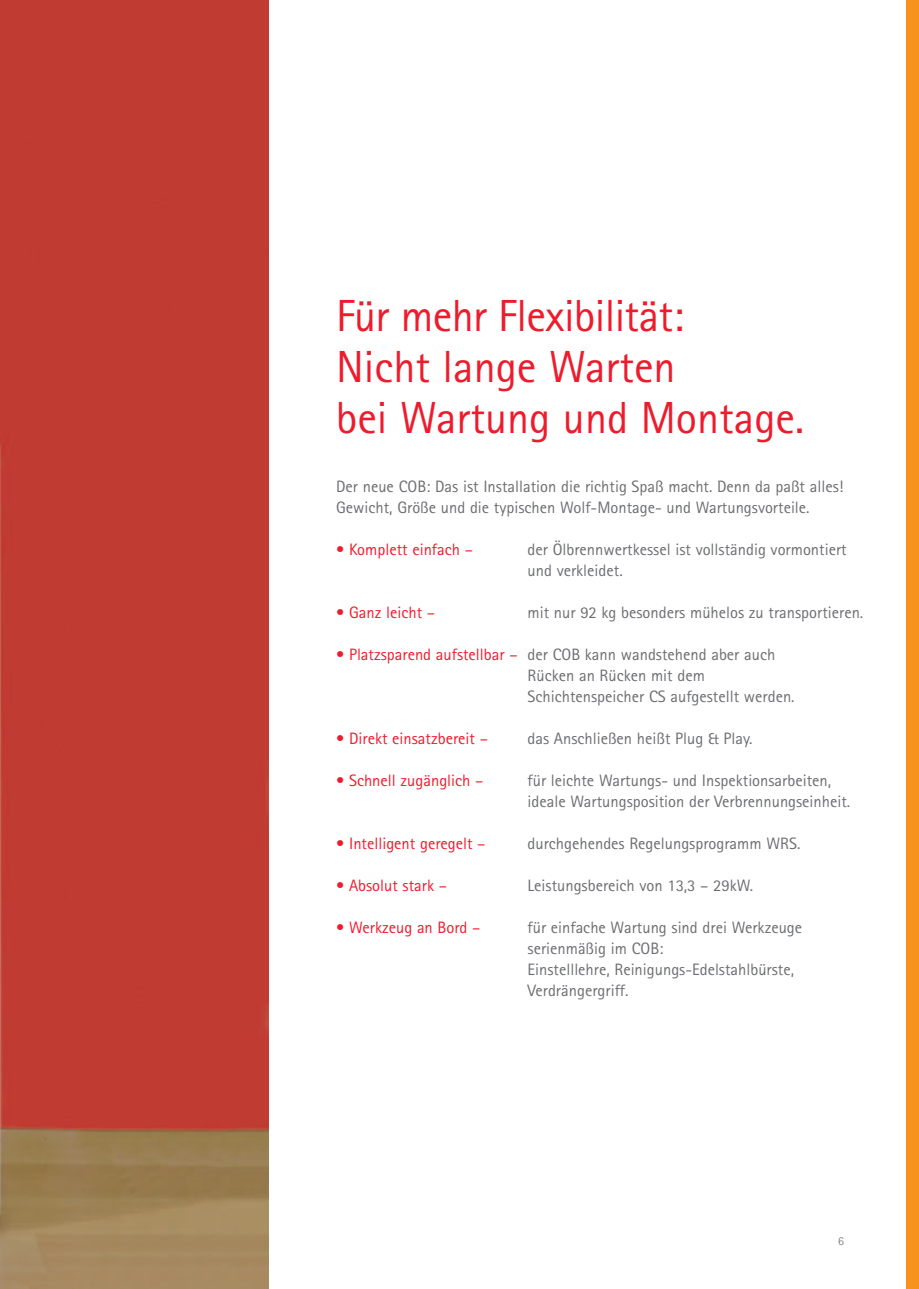
<style>
.page{position:relative;width:919px;height:1289px;background:#fff}
.page>*{position:absolute;margin:0;border:0;box-sizing:border-box;transform-origin:0 0}
.t1{font:45px/51px "Rotis Sans Serif";color:#ee1b2c}
.t2{font:16.5px/21px "Rotis Sans Serif";color:#6c6d70}
.t3{font:16.5px "Rotis Sans Serif";color:#ee1b2c}
.t4{font:300 12px "Rotis Sans Serif";color:#6c6d70}
.s1{color:#ee1b2c}
</style>
<div class="page">
<div style="left:906px;top:0;width:12px;height:1288px;background:#f7931d"></div>
<img style="left:0;top:0;width:13px;height:1288px">
<img style="left:13px;top:0;width:255px;height:1288px">
<h1 class="t1" style="left:336px;top:294px;width:469px">Für mehr Flexibilität:<br>Nicht lange Warten<br>bei Wartung und Montage.</h1>
<p class="t2" style="left:336px;top:477px;width:508px">Der neue COB: Das ist Installation die richtig Spaß macht. Denn da paßt alles!<br>Gewicht, Größe und die typischen Wolf-Montage- und Wartungsvorteile.</p>
<p class="t3" style="left:336px;top:543px;width:138px">• Komplett einfach –</p>
<p class="t2" style="left:527px;top:540px;width:320px">der Ölbrennwertkessel ist vollständig vormontiert und verkleidet.</p>
<p class="t3" style="left:336px;top:606px;width:101px">• Ganz leicht –</p>
<p class="t2" style="left:527px;top:603px;width:337px">mit nur 92 kg besonders mühelos zu transportieren.</p>
<p class="t2" style="left:527px;top:645px;width:268px;text-indent:-191px"><span class="s1">• Platzsparend aufstellbar –</span> der COB kann wandstehend aber auch<br>Rücken an Rücken mit dem<br>Schichtenspeicher CS aufgestellt werden.</p>
<p class="t3" style="left:336px;top:732px;width:153px">• Direkt einsatzbereit –</p>
<p class="t2" style="left:527px;top:729px;width:226px">das Anschließen heißt Plug &amp; Play.</p>
<p class="t3" style="left:336px;top:774px;width:149px">• Schnell zugänglich –</p>
<p class="t2" style="left:527px;top:771px;width:324px">für leichte Wartungs- und Inspektionsarbeiten, ideale Wartungsposition der Verbrennungseinheit.</p>
<p class="t3" style="left:336px;top:837px;width:151px">• Intelligent geregelt –</p>
<p class="t2" style="left:527px;top:834px;width:274px">durchgehendes Regelungsprogramm WRS.</p>
<p class="t3" style="left:336px;top:879px;width:112px">• Absolut stark –</p>
<p class="t2" style="left:527px;top:876px;width:227px">Leistungsbereich von 13,3 – 29kW.</p>
<p class="t3" style="left:336px;top:921px;width:146px">• Werkzeug an Bord –</p>
<p class="t2" style="left:527px;top:918px;width:276px">für einfache Wartung sind drei Werkzeuge serienmäßig im COB:<br>Einstelllehre, Reinigungs-Edelstahlbürste,<br>Verdrängergriff.</p>
<p class="t4" style="left:838px;top:1236px;width:7px">6</p>
</div>
